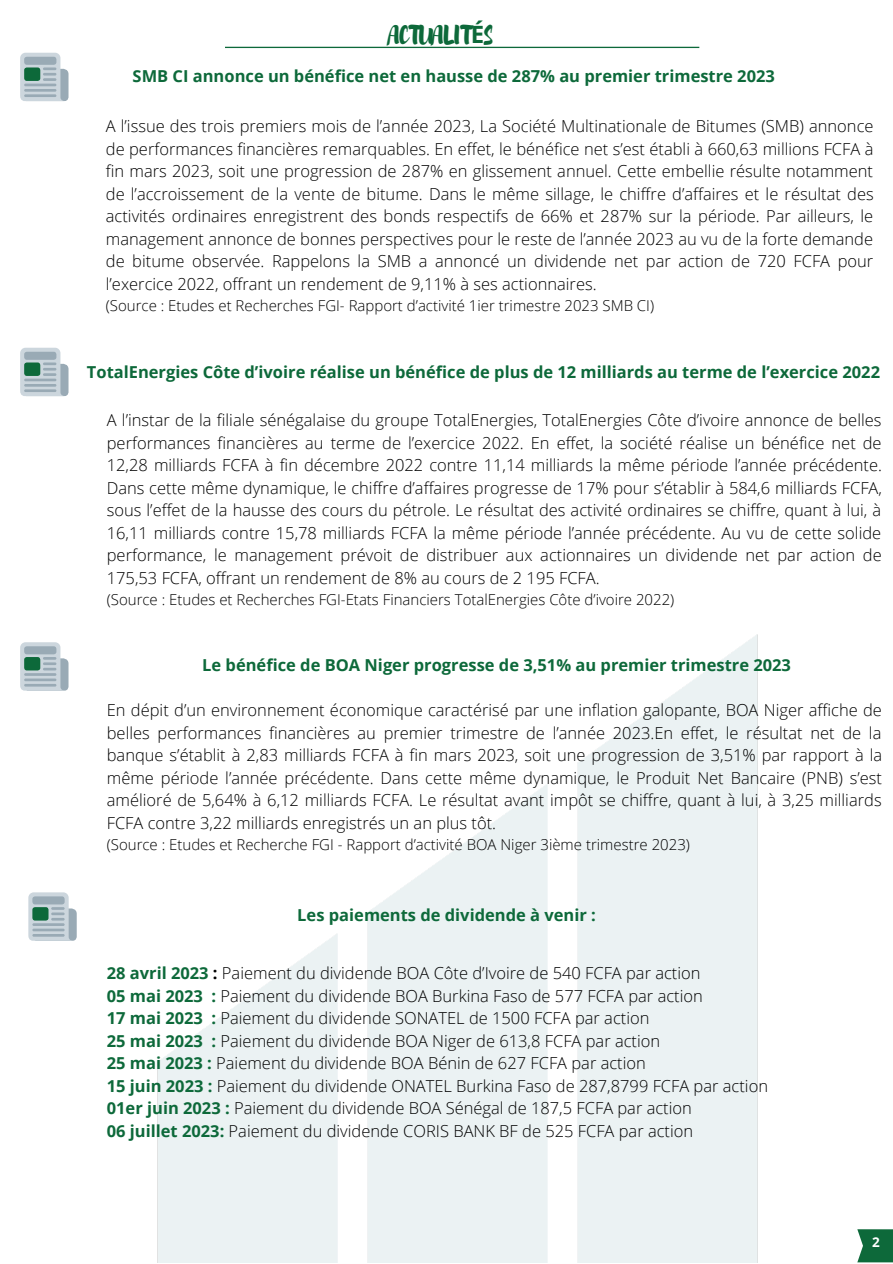
<style>
.page{position:relative;width:893px;height:1264px;background:#fff}
.page>*{position:absolute;margin:0;border:0;box-sizing:border-box;transform-origin:0 0}
.t1{font:24px "Brusher";letter-spacing:-.01em;color:#0d693a}
.t2{font:300 16.5px/22.5px "Open Sans";color:#000;text-align:justify}
.t3{font:700 16.5px "Open Sans";color:#0d693a}
.t4{font:300 15px "Open Sans";color:#000}
.t5{font:700 13.5px "Open Sans";color:#fff}
.s1{font-family:"Noto Sans";font-weight:700}
.s2{font-weight:700;color:#0d693a}
.s3{font-weight:700}
</style>
<div class="page">
<svg style="left:225px;top:47px;width:474px;height:1px"></svg>
<svg style="left:857px;top:1229px;width:35px;height:33px"></svg>
<svg style="left:20px;top:53px;width:48px;height:48px;background:#bac6ce"></svg>
<div style="left:24px;top:67px;width:16px;height:14px;background:#0d693a;border-radius:3px"></div>
<svg style="left:20px;top:348px;width:48px;height:48px;background:#bac6ce"></svg>
<div style="left:24px;top:362px;width:16px;height:14px;background:#0d693a;border-radius:3px"></div>
<svg style="left:28px;top:892px;width:49px;height:48px;background:#bbc7cf"></svg>
<div style="left:32px;top:907px;width:16px;height:13px;background:#0d693a;border-radius:3px"></div>
<svg style="left:20px;top:642px;width:48px;height:48px;background:#bac6ce"></svg>
<div style="left:24px;top:657px;width:16px;height:13px;background:#0d693a;border-radius:3px"></div>
<p class="t1" style="left:389px;top:19px;width:106px">ACTUALIT<span class="s1">É</span>S</p>
<p class="t3" style="left:133px;top:64px;width:643px">SMB CI annonce un bénéfice net en hausse de 287% au premier trimestre 2023</p>
<p class="t2" style="left:106px;top:115px;width:769px">A l’issue des trois premiers mois de l’année 2023, La Société Multinationale de Bitumes (SMB) annonce de performances financières remarquables. En effet, le bénéfice net s’est établi à 660,63 millions FCFA à fin mars 2023, soit une progression de 287% en glissement annuel. Cette embellie résulte notamment de l’accroissement de la vente de bitume. Dans le même sillage, le chiffre d’affaires et le résultat des activités ordinaires enregistrent des bonds respectifs de 66% et 287% sur la période. Par ailleurs, le management annonce de bonnes perspectives pour le reste de l’année 2023 au vu de la forte demande de bitume observée. Rappelons la SMB a annoncé un dividende net par action de 720 FCFA pour l’exercice 2022, offrant un rendement de 9,11% à ses actionnaires.</p>
<p class="t4" style="left:106px;top:295px;width:549px">(Source : Etudes et Recherches FGI- Rapport d’activité 1ier trimestre 2023 SMB CI)</p>
<p class="t3" style="left:87px;top:360px;width:794px">TotalEnergies Côte d’ivoire réalise un bénéfice de plus de 12 milliards au terme de l’exercice 2022</p>
<p class="t2" style="left:107px;top:408px;width:776px">A l’instar de la filiale sénégalaise du groupe TotalEnergies, TotalEnergies Côte d’ivoire annonce de belles performances financières au terme de l’exercice 2022. En effet, la société réalise un bénéfice net de 12,28 milliards FCFA à fin décembre 2022 contre 11,14 milliards la même période l’année précédente.<br>Dans cette même dynamique, le chiffre d’affaires progresse de 17% pour s’établir à 584,6 milliards FCFA, sous l’effet de la hausse des cours du pétrole. Le résultat des activité ordinaires se chiffre, quant à lui, à 16,11 milliards contre 15,78 milliards FCFA la même période l’année précédente. Au vu de cette solide performance, le management prévoit de distribuer aux actionnaires un dividende net par action de 175,53 FCFA, offrant un rendement de 8% au cours de 2 195 FCFA.</p>
<p class="t4" style="left:107px;top:589px;width:569px">(Source : Etudes et Recherches FGI-Etats Financiers TotalEnergies Côte d’ivoire 2022)</p>
<p class="t3" style="left:202px;top:653px;width:590px">Le bénéfice de BOA Niger progresse de 3,51% au premier trimestre 2023</p>
<p class="t2" style="left:107px;top:698px;width:776px">En dépit d’un environnement économique caractérisé par une inflation galopante, BOA Niger affiche de belles performances financières au premier trimestre de l’année 2023.En effet, le résultat net de la banque s’établit à 2,83 milliards FCFA à fin mars 2023, soit une progression de 3,51% par rapport à la même période l’année précédente. Dans cette même dynamique, le Produit Net Bancaire (PNB) s’est amélioré de 5,64% à 6,12 milliards FCFA. Le résultat avant impôt se chiffre, quant à lui, à 3,25 milliards FCFA contre 3,22 milliards enregistrés un an plus tôt.</p>
<p class="t4" style="left:107px;top:834px;width:584px">(Source : Etudes et Recherche FGI - Rapport d’activité BOA Niger 3ième trimestre 2023)</p>
<p class="t3" style="left:297px;top:903px;width:300px">Les paiements de dividende à venir :</p>
<p class="t2" style="left:107px;top:961px;width:595px"><span class="s2">28 avril 2023</span> <span class="s3">:</span> Paiement du dividende BOA Côte d’Ivoire de 540 FCFA par action</p>
<p class="t2" style="left:107px;top:984px;width:597px"><span class="s2">05 mai 2023 :</span> Paiement du dividende BOA Burkina Faso de 577 FCFA par action</p>
<p class="t2" style="left:107px;top:1006px;width:544px"><span class="s2">17 mai 2023 :</span> Paiement du dividende SONATEL de 1500 FCFA par action</p>
<p class="t2" style="left:107px;top:1029px;width:555px"><span class="s2">25 mai 2023 :</span> Paiement du dividende BOA Niger de 613,8 FCFA par action</p>
<p class="t2" style="left:107px;top:1051px;width:540px"><span class="s2">25 mai 2023 :</span> Paiement du dividende BOA Bénin de 627 FCFA par action</p>
<p class="t2" style="left:107px;top:1074px;width:662px"><span class="s2">15 juin 2023 :</span> Paiement du dividende ONATEL Burkina Faso de 287,8799 FCFA par action</p>
<p class="t2" style="left:107px;top:1096px;width:586px"><span class="s2">01er juin 2023 :</span> Paiement du dividende BOA Sénégal de 187,5 FCFA par action</p>
<p class="t2" style="left:107px;top:1119px;width:588px"><span class="s2">06 juillet 2023:</span> Paiement du dividende CORIS BANK BF de 525 FCFA par action</p>
<p class="t5" style="left:872px;top:1232px;width:9px">2</p>
</div>
